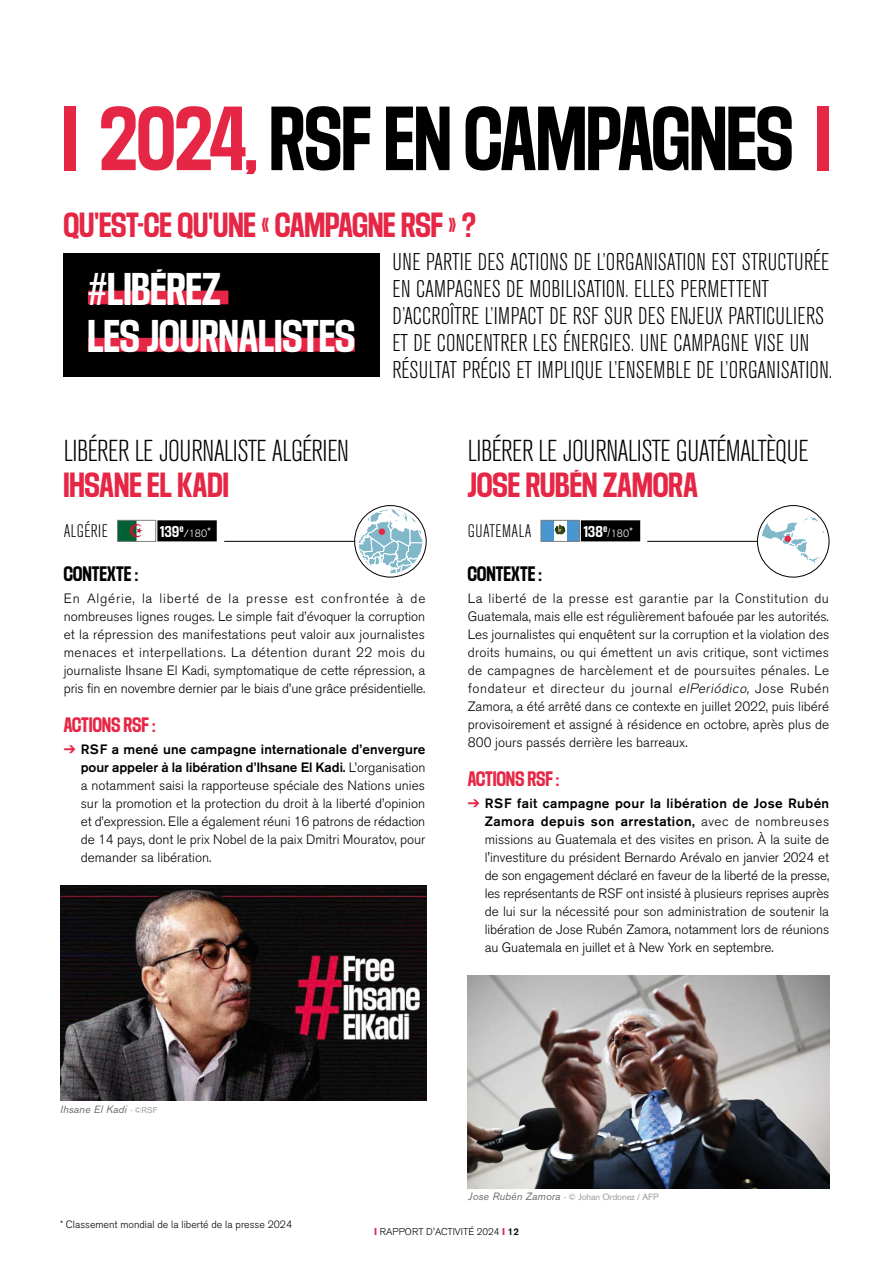
<style>
.page{position:relative;width:893px;height:1263px;background:#fff}
.page>*{position:absolute;margin:0;border:0;box-sizing:border-box;transform-origin:0 0}
.t1{font:700 semi-condensed 78px "Media Sans";letter-spacing:.015em;color:#000;scale:.94 1}
.t2{font:700 semi-condensed 39.3px/47.2px "Media Sans";letter-spacing:.02em;color:#fff}
.t3{font:300 condensed 30px "Akzidenz Grotesk BE";letter-spacing:-.025em;color:#000}
.t4{font:700 semi-condensed 30px "Media Sans";letter-spacing:.02em;color:#e62645}
.t5{font:300 condensed 24px/27px "Akzidenz Grotesk BE";letter-spacing:.01em;color:#000}
.t6{font:700 semi-condensed 18px "Media Sans";letter-spacing:.02em;color:#e62645}
.t7{font:700 semi-condensed 18px "Media Sans";letter-spacing:.02em;color:#000}
.t8{font:300 condensed 18px "Akzidenz Grotesk BE";letter-spacing:.02em;color:#000}
.t9{font:300 13.5px/18px "Akzidenz Grotesk BE";letter-spacing:-.005em;color:#000;text-align:justify}
.t10{font:700 semi-condensed 13.5px "Media Sans";color:#fff}
.t11{font:300 10.5px "Akzidenz Grotesk BE";color:#000}
.t12{font:italic 10.5px "Akzidenz Grotesk BE";letter-spacing:.01em;color:#6b6b6a}
.t13{font:300 10.5px "Akzidenz Grotesk BE";color:#fff}
.t14{font:300 9.75px "Akzidenz Grotesk BE";color:#000}
.t15{font:9px "Akzidenz Grotesk BE";letter-spacing:-.01em;color:#9d9d9c}
.s1{color:#e62645}
.s2{font-family:"Media Sans";font-weight:700;font-stretch:semi-condensed;font-size:13.5px}
.s3{font-size:13.5px}
.s4{font-weight:500}
.s5{font-size:10.5px}
.s6{font-family:"Akzidenz Grotesk BE";font-weight:300;font-stretch:normal;font-size:10.5px}
.s7{font-family:"Akzidenz Grotesk BE";font-weight:300;font-stretch:normal}
.s8{font-style:italic}
.s9{font-style:normal;font-size:8.25px;color:#9d9d9c}
.s10{font-style:italic;font-size:10.5px;color:#6b6b6a}
.s11{font-weight:700;color:#e62645}
</style>
<div class="page">
<div style="left:541px;top:520px;width:38px;height:21px;background:#4997d0"></div>
<svg style="left:554px;top:522px;width:12px;height:18px"></svg>
<svg style="left:556px;top:526px;width:9px;height:8px"></svg>
<div style="left:541px;top:520px;width:38px;height:22px;border:1px solid #808080"></div>
<div style="left:581px;top:520px;width:59px;height:21px;background:#000"></div>
<div style="left:64px;top:253px;width:316px;height:124px;background:#000"></div>
<div style="left:88px;top:291px;width:140px;height:13px;background:#e62645"></div>
<div style="left:88px;top:338px;width:267px;height:14px;background:#e62645"></div>
<div style="left:64px;top:106px;width:12px;height:65px;background:#e62645"></div>
<div style="left:817px;top:106px;width:12px;height:65px;background:#e62645"></div>
<img style="left:119px;top:522px;width:24px;height:18px">
<div style="left:117px;top:520px;width:39px;height:22px;border:1px solid #808080"></div>
<div style="left:157px;top:520px;width:60px;height:21px;background:#000"></div>
<hr style="left:224px;top:541px;width:141px;height:1px;background:#000">
<hr style="left:647px;top:541px;width:141px;height:1px;background:#000">
<svg style="left:355px;top:506px;width:71px;height:71px"></svg>
<div style="left:354px;top:505px;width:73px;height:72px;border:1px solid #000;border-radius:50%"></div>
<svg style="left:358px;top:509px;width:65px;height:64px"></svg>
<div style="left:379px;top:528px;width:6px;height:7px;background:#e62645;border-radius:50%"></div>
<img style="left:467px;top:976px;width:362px;height:212px">
<svg style="left:757px;top:506px;width:72px;height:71px"></svg>
<div style="left:757px;top:505px;width:72px;height:72px;border:1px solid #000;border-radius:50%"></div>
<svg style="left:761px;top:509px;width:64px;height:64px"></svg>
<img style="left:60px;top:885px;width:367px;height:215px">
<h1 class="t1" style="left:101px;top:93px;width:738px"><span class="s1">2024,</span> RSF EN CAMPAGNES</h1>
<h3 class="t4" style="left:64px;top:207px;width:413px">QU'EST-CE QU'UNE « CAMPAGNE RSF » ?</h3>
<p class="t5" style="left:393px;top:249px;width:441px">UNE PARTIE DES ACTIONS DE L’ORGANISATION EST STRUCTURÉE EN CAMPAGNES DE MOBILISATION. ELLES PERMETTENT D’ACCROÎTRE L’IMPACT DE RSF SUR DES ENJEUX PARTICULIERS ET DE CONCENTRER LES ÉNERGIES. UNE CAMPAGNE VISE UN RÉSULTAT PRÉCIS ET IMPLIQUE L’ENSEMBLE DE L’ORGANISATION.</p>
<h2 class="t2" style="left:88px;top:264px;width:268px">#LIBÉREZ<br>LES JOURNALISTES</h2>
<h3 class="t3" style="left:64px;top:434px;width:287px">LIBÉRER LE JOURNALISTE ALGÉRIEN</h3>
<h3 class="t4" style="left:64px;top:467px;width:166px">IHSANE EL KADI</h3>
<h3 class="t8" style="left:64px;top:521px;width:46px">ALGÉRIE</h3>
<p class="t13" style="left:160px;top:527px;width:52px"><span class="s2">139</span><sup>e</sup>/180<span class="s3">*</span></p>
<h3 class="t7" style="left:64px;top:563px;width:75px">CONTEXTE :</h3>
<p class="t9" style="left:64px;top:589px;width:363px">En Algérie, la liberté de la presse est confrontée à de nombreuses lignes rouges. Le simple fait d’évoquer la corruption et la répression des manifestations peut valoir aux journalistes menaces et interpellations. La détention durant 22 mois du journaliste Ihsane El Kadi, symptomatique de cette répression, a pris fin en novembre dernier par le biais d’une grâce présidentielle.</p>
<h3 class="t6" style="left:64px;top:714px;width:93px">ACTIONS RSF :</h3>
<p class="t9" style="left:81px;top:741px;width:346px;text-indent:-17px"><span class="s1">➔</span> <span class="s4">RSF a mené une campagne internationale d’envergure pour appeler à la libération d’Ihsane El Kadi.</span> L’organisation a notamment saisi la rapporteuse spéciale des Nations unies sur la promotion et la protection du droit à la liberté d’opinion et d’expression. Elle a également réuni 16 patrons de rédaction de 14 pays, dont le prix Nobel de la paix Dmitri Mouratov, pour demander sa libération.</p>
<h3 class="t3" style="left:468px;top:434px;width:342px">LIBÉRER LE JOURNALISTE GUATÉMALTÈQUE</h3>
<h3 class="t4" style="left:468px;top:467px;width:231px">JOSE RUBÉN ZAMORA</h3>
<h3 class="t8" style="left:468px;top:521px;width:65px">GUATEMALA</h3>
<p class="t10" style="left:584px;top:523px;width:51px">138<sup>e</sup><span class="s5">/</span><span class="s6">180</span><span class="s7">*</span></p>
<h3 class="t7" style="left:468px;top:563px;width:75px">CONTEXTE :</h3>
<p class="t9" style="left:468px;top:589px;width:363px">La liberté de la presse est garantie par la Constitution du Guatemala, mais elle est régulièrement bafouée par les autorités.<br>Les journalistes qui enquêtent sur la corruption et la violation des droits humains, ou qui émettent un avis critique, sont victimes de campagnes de harcèlement et de poursuites pénales. Le fondateur et directeur du journal <span class="s8">elPeriódico,</span> Jose Rubén Zamora, a été arrêté dans ce contexte en juillet 2022, puis libéré provisoirement et assigné à résidence en octobre, après plus de 800 jours passés derrière les barreaux.</p>
<h3 class="t6" style="left:468px;top:768px;width:93px">ACTIONS RSF :</h3>
<p class="t9" style="left:485px;top:795px;width:346px;text-indent:-17px"><span class="s1">➔</span> <span class="s4">RSF fait campagne pour la libération de Jose Rubén Zamora depuis son arrestation,</span> avec de nombreuses missions au Guatemala et des visites en prison. À la suite de l'investiture du président Bernardo Arévalo en janvier 2024 et de son engagement déclaré en faveur de la liberté de la presse, les représentants de RSF ont insisté à plusieurs reprises auprès de lui sur la nécessité pour son administration de soutenir la libération de Jose Rubén Zamora, notamment lors de réunions au Guatemala en juillet et à New York en septembre.</p>
<p class="t12" style="left:60px;top:1103px;width:99px">Ihsane El Kadi <span class="s9">- ©RSF</span></p>
<p class="t15" style="left:468px;top:1192px;width:192px"><span class="s10">Jose Rubén Zamora</span> - © Johan Ordonez / AFP</p>
<p class="t11" style="left:60px;top:1219px;width:234px">* Classement mondial de la liberté de la presse 2024</p>
<p class="t14" style="left:374px;top:1226px;width:146px"><span class="s11">I</span> RAPPORT D'ACTIVITÉ 2024 <span class="s11">I</span> <span class="s4">12</span></p>
</div>
